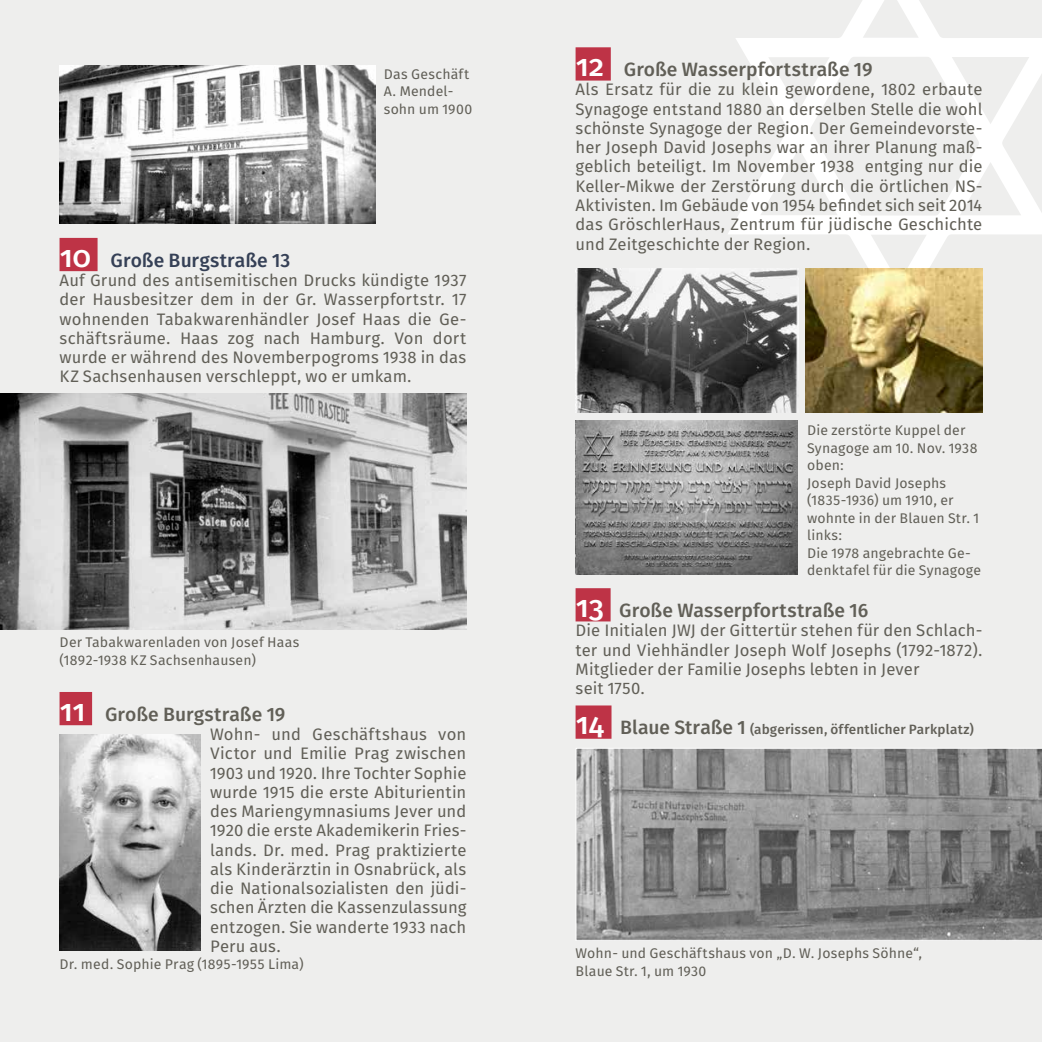
<style>
.page{position:relative;width:1042px;height:1042px;background:#fff}
.page>*{position:absolute;margin:0;border:0;box-sizing:border-box;transform-origin:0 0}
.t1{font:19.25px "Fira Sans OT Medium";letter-spacing:.01em;color:#615f57}
.t2{font:19.25px "Fira Sans OT Medium";letter-spacing:.01em;color:#354056}
.t3{font:16.62px/19.2px "Fira Sans OT";letter-spacing:.005em;color:#615f57;text-align:justify}
.t4{font:14px/17.5px "Fira Sans OT";letter-spacing:.015em;color:#615f57}
.t5{font:13.47px "Fira Sans OT Medium";letter-spacing:.015em;color:#615f57}
.s1{font-size:29.75px;color:#fff}
.s2{font-size:19.25px}
</style>
<div class="page">
<div style="left:0;top:0;width:521px;height:1042px;background:#eeeeed"></div>
<div style="left:521px;top:0;width:521px;height:1042px;background:#eeeeed"></div>
<svg style="left:728px;top:0;width:314px;height:321px"></svg>
<div style="left:575px;top:47px;width:36px;height:34px;background:#be3346"></div>
<div style="left:575px;top:588px;width:35px;height:33px;background:#be3346"></div>
<div style="left:575px;top:705px;width:36px;height:34px;background:#be3346"></div>
<img style="left:806px;top:269px;width:176px;height:144px">
<img style="left:575px;top:269px;width:224px;height:144px">
<img style="left:575px;top:421px;width:222px;height:154px">
<svg style="left:576px;top:748px;width:466px;height:192px;background:#898989"></svg>
<div style="left:60px;top:238px;width:38px;height:33px;background:#be3346"></div>
<div style="left:60px;top:692px;width:32px;height:33px;background:#be3346"></div>
<img style="left:60px;top:66px;width:315px;height:157px">
<img style="left:0;top:393px;width:466px;height:237px">
<img style="left:60px;top:734px;width:140px;height:216px">
<p class="t4" style="left:384px;top:66px;width:90px">Das Geschäft<br>A. Mendel&shy;sohn um 1900</p>
<p class="t2" style="left:60px;top:247px;width:231px"><span class="s1">10</span> Große Burgstraße 13</p>
<p class="t3" style="left:60px;top:272px;width:408px">Auf Grund des antisemitischen Drucks kündigte 1937 der Hausbesitzer dem in der Gr. Wasserpfortstr. 17 wohnenden Tabakwarenhändler Josef Haas die Ge&shy;schäftsräume. Haas zog nach Hamburg. Von dort wurde er während des Novemberpogroms 1938 in das KZ Sachsenhausen verschleppt, wo er umkam.</p>
<p class="t4" style="left:60px;top:635px;width:241px">Der Tabakwarenladen von Josef Haas (1892-1938 KZ Sachsenhausen)</p>
<p class="t1" style="left:60px;top:700px;width:227px"><span class="s1">11</span> Große Burgstraße 19</p>
<p class="t3" style="left:210px;top:726px;width:258px">Wohn- und Geschäftshaus von Victor und Emilie Prag zwischen 1903 und 1920. Ihre Tochter Sophie wurde 1915 die erste Abiturientin des Mariengymnasiums Jever und 1920 die erste Akademikerin Fries&shy;lands. Dr. med. Prag praktizierte als Kinderärztin in Osnabrück, als die Nationalsozialisten den jüdi&shy;schen Ärzten die Kassenzulassung entzogen. Sie wanderte 1933 nach Peru aus.</p>
<p class="t4" style="left:60px;top:957px;width:246px">Dr. med. Sophie Prag (1895-1955 Lima)</p>
<p class="t1" style="left:576px;top:56px;width:298px"><span class="s1">12</span> Große Wasserpfortstraße 19</p>
<p class="t3" style="left:575px;top:81px;width:408px">Als Ersatz für die zu klein gewordene, 1802 erbaute Synagoge entstand 1880 an derselben Stelle die wohl schönste Synagoge der Region. Der Gemeindevorste&shy;her Joseph David Josephs war an ihrer Planung maß&shy;geblich beteiligt. Im November 1938 entging nur die Keller-Mikwe der Zerstörung durch die örtlichen NS-Aktivisten. Im Gebäude von 1954 befindet sich seit 2014 das GröschlerHaus, Zentrum für jüdische Geschichte und Zeitgeschichte der Region.</p>
<p class="t4" style="left:807px;top:422px;width:175px">Die zerstörte Kuppel der<br>Synagoge am 10. Nov. 1938 oben:<br>Joseph David Josephs (1835-1936) um 1910, er wohnte in der Blauen Str. 1 links:<br>Die 1978 angebrachte Ge&shy;denktafel für die Synagoge</p>
<p class="t1" style="left:576px;top:597px;width:293px"><span class="s1">13</span> Große Wasserpfortstraße 16</p>
<p class="t3" style="left:575px;top:622px;width:408px;text-align:left">Die Initialen JWJ der Gittertür stehen für den Schlach&shy;ter und Viehhändler Joseph Wolf Josephs (1792-1872).<br>Mitglieder der Familie Josephs lebten in Jever<br>seit 1750.</p>
<p class="t5" style="left:576px;top:720px;width:399px"><span class="s1">14</span> <span class="s2">Blaue Straße 1</span> (abgerissen, öffentlicher Parkplatz)</p>
<p class="t4" style="left:575px;top:945px;width:348px">Wohn- und Geschäftshaus von „D. W. Josephs Söhne“,<br>Blaue Str. 1, um 1930</p>
</div>
